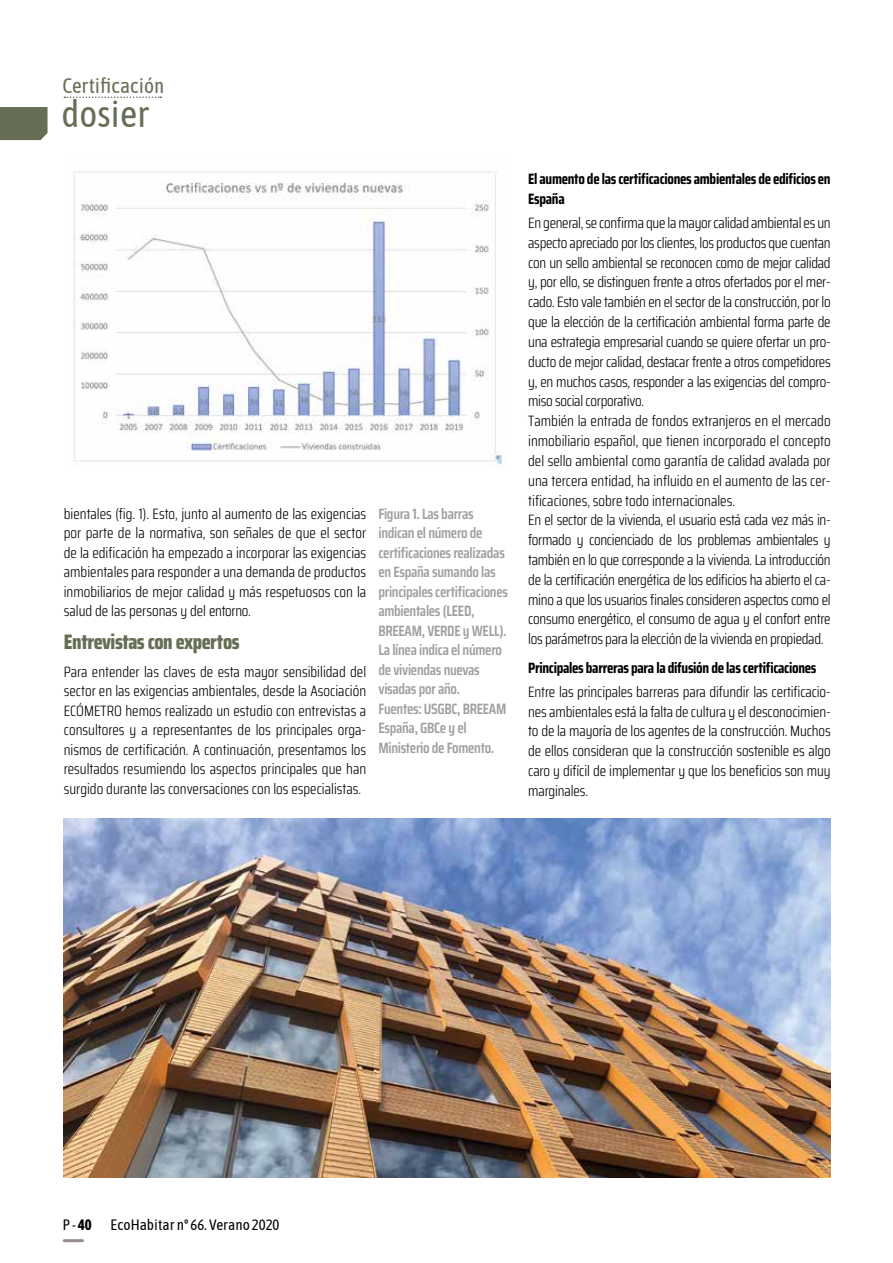
<style>
.page{position:relative;width:893px;height:1263px;background:#fff}
.page>*{position:absolute;margin:0;border:0;box-sizing:border-box;transform-origin:0 0}
.t1{font:37.5px "Asap Condensed";color:#666e55}
.t2{font:800 21px "Saira Condensed";letter-spacing:-.02em;color:#666e55}
.t3{font:21px "Asap Condensed";color:#666e55}
.t4{font:300 15px/19.8px "Saira Condensed";letter-spacing:-.02em;color:#000;text-align:justify}
.t5{font:600 15px/19.5px "Saira Condensed";letter-spacing:-.02em;color:#9f9f9f}
.t6{font:700 15px/19.8px "Saira Condensed";letter-spacing:-.02em;color:#000}
.t7{font:15px "Asap Condensed";color:#000}
.s1{font-weight:700}
</style>
<div class="page">
<img style="left:73px;top:171px;width:430px;height:294px">
<img style="left:64px;top:819px;width:767px;height:359px">
<hr style="left:64px;top:1239px;width:19px;height:3px;background:#978c92">
<svg style="left:64px;top:97px;width:97px;height:1px"></svg>
<div style="left:0;top:107px;width:48px;height:33px;background:#666e55"></div>
<h2 class="t3" style="left:62px;top:72px;width:103px">Certificación</h2>
<h1 class="t1" style="left:61px;top:89px;width:90px">dosier</h1>
<p class="t4" style="left:64px;top:504px;width:304px">bientales (fig. 1). Esto, junto al aumento de las exigencias por parte de la normativa, son señales de que el sector de la edificación ha empezado a incorporar las exigencias ambientales para responder a una demanda de productos inmobiliarios de mejor calidad y más respetuosos con la salud de las personas y del entorno.</p>
<h2 class="t2" style="left:64px;top:625px;width:177px">Entrevistas con expertos</h2>
<p class="t4" style="left:64px;top:661px;width:304px">Para entender las claves de esta mayor sensibilidad del sector en las exigencias ambientales, desde la Asociación ECÓMETRO hemos realizado un estudio con entrevistas a consultores y a representantes de los principales orga&shy;nismos de certificación. A continuación, presentamos los resultados resumiendo los aspectos principales que han surgido durante las conversaciones con los especialistas.</p>
<p class="t5" style="left:378px;top:504px;width:131px">Figura 1. Las barras indican el número de certificaciones realizadas en España sumando las principales certificaciones ambientales (LEED,<br>BREEAM, VERDE y WELL).<br>La línea indica el número de viviendas nuevas visadas por año.<br>Fuentes: USGBC, BREEAM<br>España, GBCe y el<br>Ministerio de Fomento.</p>
<p class="t6" style="left:528px;top:169px;width:304px">El aumento de las certificaciones ambientales de edificios en<br>España</p>
<p class="t4" style="left:528px;top:212px;width:304px;text-align:left">En general, se confirma que la mayor calidad ambiental es un aspecto apreciado por los clientes, los productos que cuentan con un sello ambiental se reconocen como de mejor calidad y, por ello, se distinguen frente a otros ofertados por el mer&shy;cado. Esto vale también en el sector de la construcción, por lo que la elección de la certificación ambiental forma parte de una estrategia empresarial cuando se quiere ofertar un pro&shy;ducto de mejor calidad, destacar frente a otros competidores y, en muchos casos, responder a las exigencias del compro&shy;miso social corporativo.<br>También la entrada de fondos extranjeros en el mercado inmobiliario español, que tienen incorporado el concepto del sello ambiental como garantía de calidad avalada por una tercera entidad, ha influido en el aumento de las cer&shy;tificaciones, sobre todo internacionales.<br>En el sector de la vivienda, el usuario está cada vez más in&shy;formado y concienciado de los problemas ambientales y también en lo que corresponde a la vivienda. La introducción de la certificación energética de los edificios ha abierto el ca&shy;mino a que los usuarios finales consideren aspectos como el consumo energético, el consumo de agua y el confort entre los parámetros para la elección de la vivienda en propiedad.</p>
<p class="t6" style="left:528px;top:657px;width:290px">Principales barreras para la difusión de las certificaciones</p>
<p class="t4" style="left:528px;top:681px;width:304px">Entre las principales barreras para difundir las certificacio&shy;nes ambientales está la falta de cultura y el desconocimien&shy;to de la mayoría de los agentes de la construcción. Muchos de ellos consideran que la construcción sostenible es algo caro y difícil de implementar y que los beneficios son muy marginales.</p>
<p class="t7" style="left:63px;top:1215px;width:30px">P - <span class="s1">40</span></p>
<p class="t7" style="left:111px;top:1215px;width:170px">EcoHabitar nº 66. Verano 2020</p>
</div>
